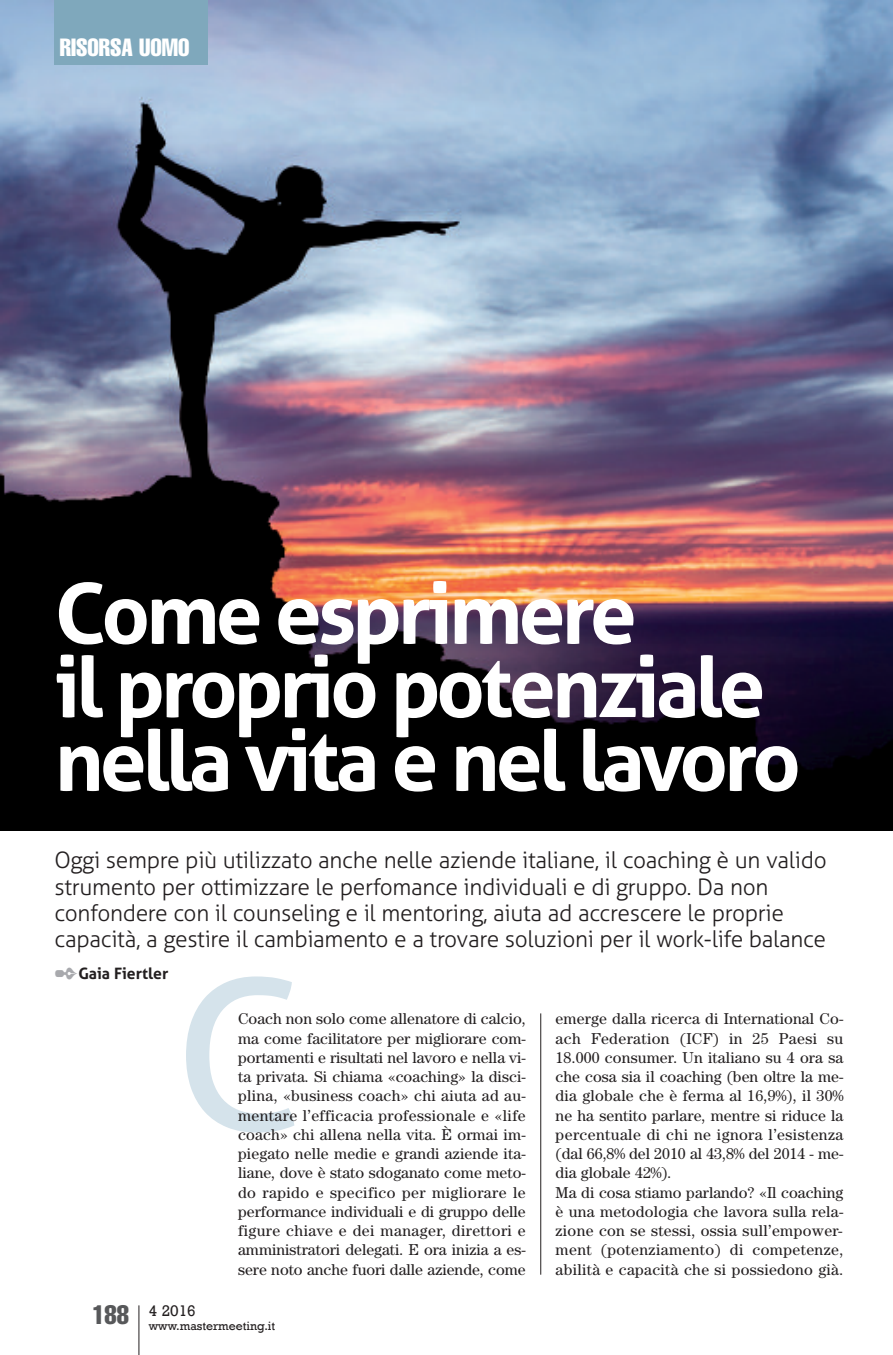
<style>
.page{position:relative;width:893px;height:1355px;background:#fff}
.page>*{position:absolute;margin:0;border:0;box-sizing:border-box;transform-origin:0 0}
.t1{font:700 84px/73.5px "Aller";letter-spacing:-.05em;color:#fff}
.t2{font:extra-condensed 24.5px "Helvetica";color:#fff}
.t3{font:300 22.75px/26.2px "Aller";letter-spacing:-.015em;color:#231f20}
.t4{font:15.75px/19.2px "Century";letter-spacing:.01em;color:#231f20}
.t5{font:700 15.75px "Aller";color:#231f20}
.t6{font:15.75px "Rockwell";color:#231f20}
.t7{font:12.25px "Rockwell";color:#231f20}
.s1{color:#a8a9ad}
</style>
<div class="page">
<img style="left:0;top:0;width:893px;height:830px">
<hr style="left:540px;top:1013px;width:1px;height:261px;background:#231f20">
<hr style="left:138px;top:1305px;width:1px;height:49px;background:#231f20">
<div style="left:55px;top:0;width:153px;height:64px;background:#7fa8bc"></div>
<svg style="left:186px;top:976px;width:108px;height:156px"></svg>
<h2 class="t2" style="left:60px;top:39px;width:131px">RISORSA UOMO</h2>
<h1 class="t1" style="left:55px;top:578px;width:748px">Come esprimere<br>il proprio potenziale nella vita e nel lavoro</h1>
<p class="t3" style="left:55px;top:847px;width:774px">Oggi sempre più utilizzato anche nelle aziende italiane, il coaching è un valido strumento per ottimizzare le perfomance individuali e di gruppo. Da non confondere con il counseling e il mentoring, aiuta ad accrescere le proprie capacità, a gestire il cambiamento e a trovare soluzioni per il work-life balance</p>
<p class="t5" style="left:55px;top:963px;width:115px"><span class="s1">✒</span>Gaia Fiertler</p>
<p class="t4" style="left:238px;top:1010px;width:289px;text-align:justify">Coach non solo come allenatore di calcio, ma come facilitatore per migliorare com&shy;portamenti e risultati nel lavoro e nella vi&shy;ta privata. Si chiama «coaching» la disci&shy;plina, «business coach» chi aiuta ad au&shy;mentare l’efficacia professionale e «life coach» chi allena nella vita. È ormai im&shy;piegato nelle medie e grandi aziende ita&shy;liane, dove è stato sdoganato come meto&shy;do rapido e specifico per migliorare le performance individuali e di gruppo delle figure chiave e dei manager, direttori e amministratori delegati. E ora inizia a es&shy;sere noto anche fuori dalle aziende, come</p>
<p class="t7" style="left:92px;top:1318px;width:184px"><sup>188</sup> www.mastermeeting.it</p>
<p class="t6" style="left:149px;top:1300px;width:49px">4 2016</p>
<p class="t4" style="left:556px;top:1010px;width:289px">emerge dalla ricerca di International Co&shy;ach Federation (ICF) in 25 Paesi su 18.000 consumer. Un italiano su 4 ora sa che cosa sia il coaching (ben oltre la me&shy;dia globale che è ferma al 16,9%), il 30% ne ha sentito parlare, mentre si riduce la percentuale di chi ne ignora l’esistenza (dal 66,8% del 2010 al 43,8% del 2014 - me&shy;dia globale 42%).<br>Ma di cosa stiamo parlando? «Il coaching è una metodologia che lavora sulla rela&shy;zione con se stessi, ossia sull’empower&shy;ment (potenziamento) di competenze, abilità e capacità che si possiedono già.</p>
</div>
